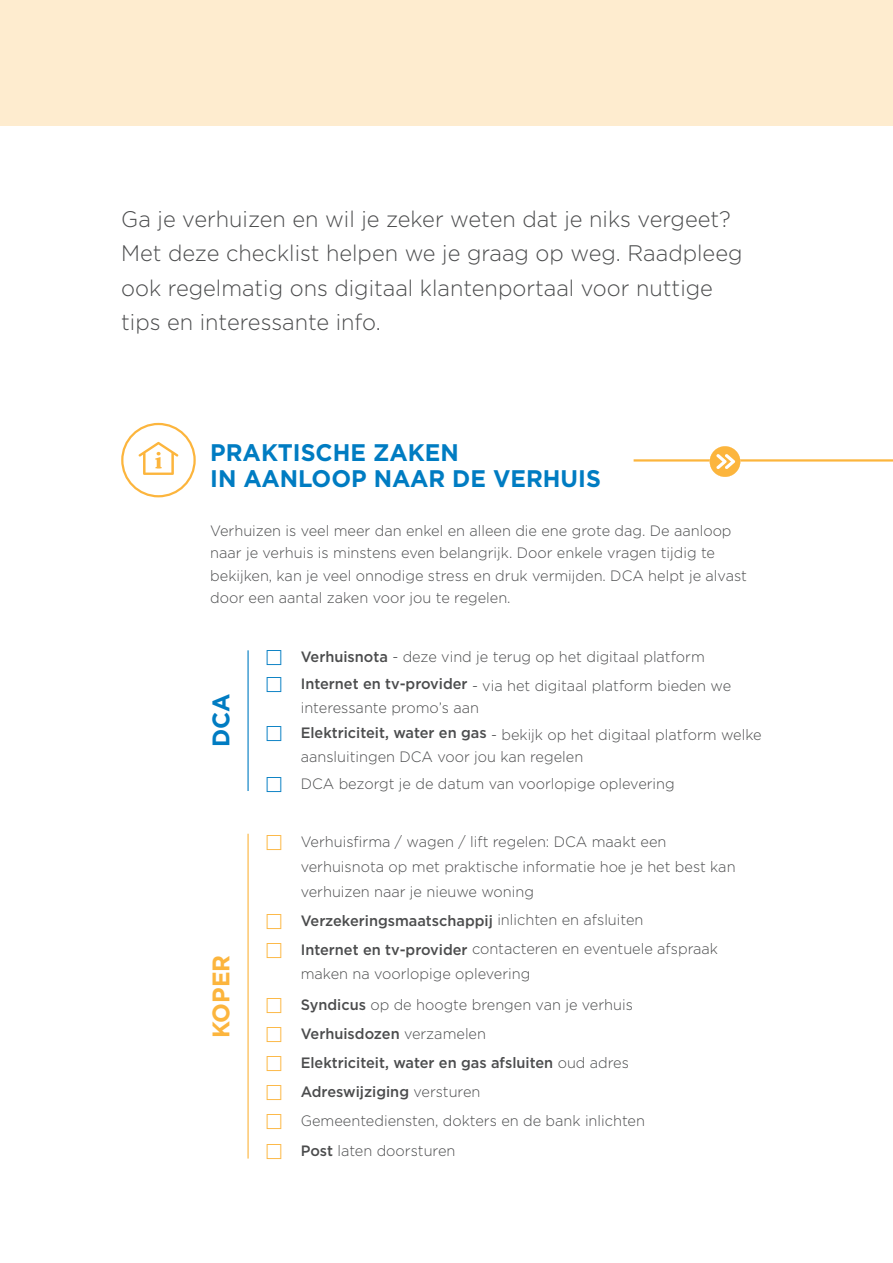
<style>
.page{position:relative;width:893px;height:1263px;background:#fff}
.page>*{position:absolute;margin:0;border:0;box-sizing:border-box;transform-origin:0 0}
.t1{font:700 24px/25.5px "Gotham";color:#007cc2}
.t2{font:700 24px "Gotham";color:#fcb53d}
.t3{font:300 22.5px/34.5px "Gotham";color:#4b4c4d}
.t4{font:300 15px/29.2px "Gotham";color:#4b4c4d}
.s1{font-weight:500}
</style>
<div class="page">
<div style="left:0;top:0;width:893px;height:126px;background:#feeccf"></div>
<div style="left:121px;top:423px;width:75px;height:74px;border:2px solid #fcb53d;border-radius:50%"></div>
<hr style="left:247px;top:650px;width:2px;height:141px;background:#007cc2">
<hr style="left:247px;top:834px;width:2px;height:324px;background:#fcb53d">
<svg style="left:633px;top:459px;width:260px;height:4px"></svg>
<svg style="left:710px;top:446px;width:30px;height:31px"></svg>
<svg style="left:138px;top:442px;width:40px;height:33px"></svg>
<h2 class="t3" style="left:121px;top:201px;width:623px">Ga je verhuizen en wil je zeker weten dat je niks vergeet?<br>Met deze checklist helpen we je graag op weg. Raadpleeg ook regelmatig ons digitaal klantenportaal voor nuttige tips en interessante info.</h2>
<h1 class="t1" style="left:210px;top:440px;width:392px">PRAKTISCHE ZAKEN<br>IN AANLOOP NAAR DE VERHUIS</h1>
<p class="t4" style="left:210px;top:519px;width:538px;line-height:22.5px">Verhuizen is veel meer dan enkel en alleen die ene grote dag. De aanloop naar je verhuis is minstens even belangrijk. Door enkele vragen tijdig te bekijken, kan je veel onnodige stress en druk vermijden. DCA helpt je alvast door een aantal zaken voor jou te regelen.</p>
<h1 class="t1" style="left:208px;top:747px;width:55px;rotate:-90deg">DCA</h1>
<h1 class="t2" style="left:205px;top:1038px;width:85px;rotate:-90deg">KOPER</h1>
<p class="t4" style="left:301px;top:642px;width:432px;line-height:28.2px"><span class="s1">Verhuisnota</span> - deze vind je terug op het digitaal platform<br><span class="s1">Internet en tv-provider</span> - via het digitaal platform bieden we</p>
<p class="t4" style="left:301px;top:694px;width:462px;line-height:26.7px">interessante promo’s aan<br><span class="s1">Elektriciteit, water en gas</span> - bekijk op het digitaal platform welke</p>
<p class="t4" style="left:301px;top:743px;width:376px;line-height:26.7px">aansluitingen DCA voor jou kan regelen<br>DCA bezorgt je de datum van voorlopige oplevering</p>
<p class="t4" style="left:301px;top:829px;width:436px;line-height:24.9px">Verhuisfirma / wagen / lift regelen: DCA maakt een verhuisnota op met praktische informatie hoe je het best kan verhuizen naar je nieuwe woning</p>
<p class="t4" style="left:301px;top:907px;width:419px;line-height:27.8px"><span class="s1">Verzekeringsmaatschappij</span> inlichten en afsluiten<br><span class="s1">Internet en tv-provider</span> contacteren en eventuele afspraak</p>
<p class="t4" style="left:301px;top:958px;width:334px;line-height:30.8px">maken na voorlopige oplevering<br><span class="s1">Syndicus</span> op de hoogte brengen van je verhuis</p>
<p class="t4" style="left:301px;top:1018px;width:346px"><span class="s1">Verhuisdozen</span> verzamelen<br><span class="s1">Elektriciteit, water en gas afsluiten</span> oud adres <span class="s1">Adreswijziging</span> versturen<br>Gemeentediensten, dokters en de bank inlichten <span class="s1">Post</span> laten doorsturen</p>
</div>
